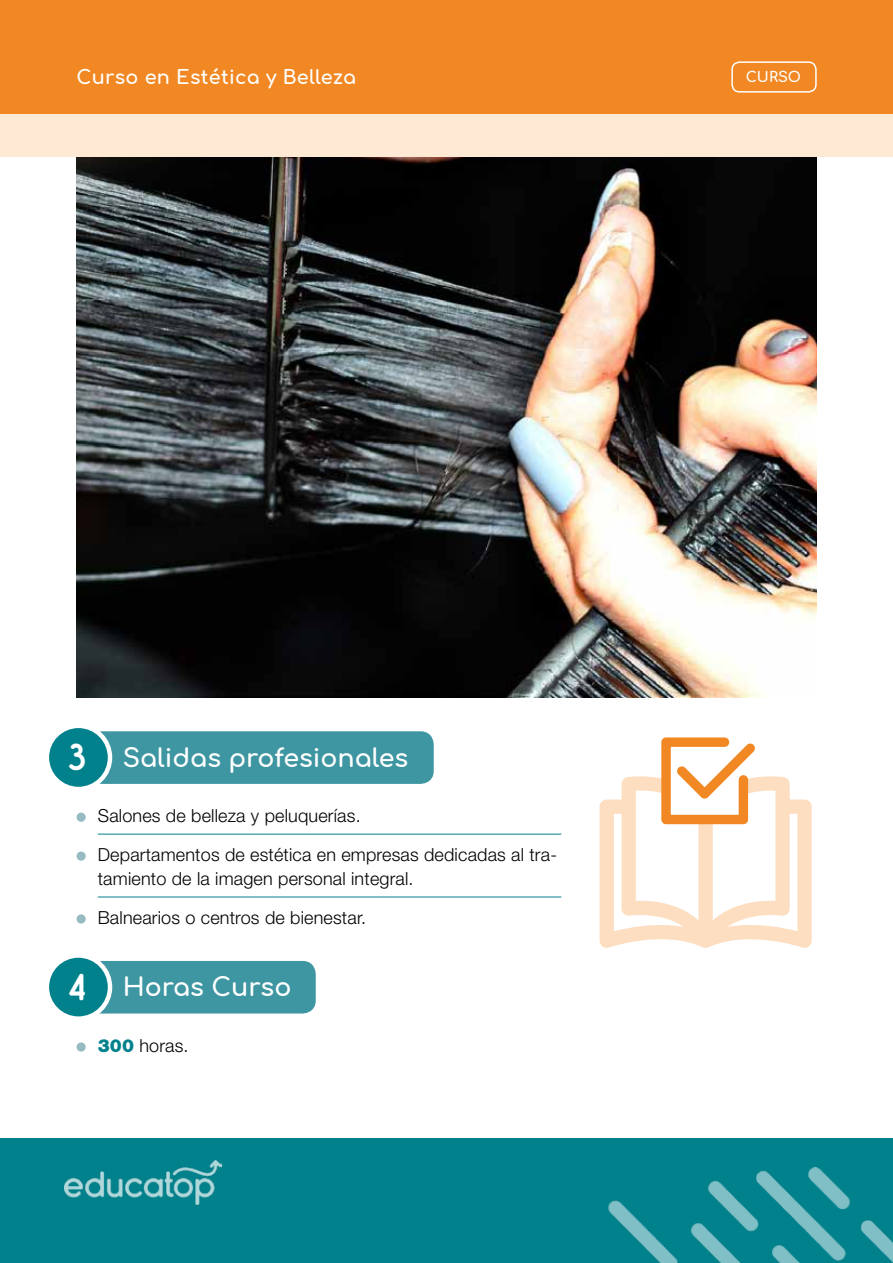
<style>
.page{position:relative;width:893px;height:1263px;background:#fff}
.page>*{position:absolute;margin:0;border:0;box-sizing:border-box;transform-origin:0 0}
.t1{font:700 25.35px "Comfortaa";color:#fff}
.t2{font:700 19.2px "Comfortaa";letter-spacing:.015em;color:#fff}
.t3{font:300 18px/38.8px "Helvetica Neue";letter-spacing:.01em;color:#000}
.t4{font:700 14.25px "Comfortaa";color:#fff}
.s1{font-family:"Rimouski Sb";font-weight:400;font-size:35.4px}
.s2{font-weight:900;color:#00818c}
</style>
<div class="page">
<img style="left:77px;top:157px;width:739px;height:540px">
<div style="left:0;top:43px;width:893px;height:114px;background:#fee9d5"></div>
<div style="left:0;top:1138px;width:893px;height:125px;background:#00818c"></div>
<img style="left:608px;top:1167px;width:285px;height:96px">
<img style="left:64px;top:1160px;width:158px;height:46px">
<div style="left:0;top:0;width:893px;height:113px;background:#f18823"></div>
<div style="left:731px;top:61px;width:86px;height:32px;border:2px solid #fff;border-radius:7px"></div>
<hr style="left:98px;top:834px;width:463px;height:1px;background:#00818c">
<hr style="left:98px;top:897px;width:463px;height:1px;background:#00818c">
<div style="left:77px;top:813px;width:9px;height:9px;background:#96bbc3;border-radius:50%"></div>
<div style="left:77px;top:851px;width:9px;height:10px;background:#96bbc3;border-radius:50%"></div>
<div style="left:77px;top:914px;width:9px;height:9px;background:#96bbc3;border-radius:50%"></div>
<div style="left:77px;top:1042px;width:9px;height:9px;background:#96bbc3;border-radius:50%"></div>
<div style="left:88px;top:731px;width:346px;height:53px;background:#3d96a1;border-radius:13px"></div>
<div style="left:47px;top:726px;width:63px;height:63px;background:#00818c;border-radius:50%"></div>
<div style="left:45px;top:724px;width:67px;height:67px;border:4px solid #fff;border-radius:50%"></div>
<div style="left:88px;top:961px;width:228px;height:52px;background:#3d96a1;border-radius:13px"></div>
<div style="left:47px;top:955px;width:63px;height:64px;background:#00818c;border-radius:50%"></div>
<div style="left:45px;top:953px;width:67px;height:68px;border:4px solid #fff;border-radius:50%"></div>
<svg style="left:600px;top:737px;width:212px;height:211px"></svg>
<p class="t2" style="left:77px;top:59px;width:281px">Curso en Estética y Belleza</p>
<p class="t4" style="left:746px;top:64px;width:57px">CURSO</p>
<h1 class="t1" style="left:68px;top:734px;width:341px"><span class="s1">3</span> Salidas profesionales</h1>
<p class="t3" style="left:98px;top:795px;width:461px">Salones de belleza y peluquerías.<br>Departamentos de estética en empresas dedicadas al tra-</p>
<p class="t3" style="left:98px;top:858px;width:317px">tamiento de la imagen personal integral.<br>Balnearios o centros de bienestar.</p>
<h1 class="t1" style="left:69px;top:964px;width:224px"><span class="s1">4</span> Horas Curso</h1>
<p class="t3" style="left:98px;top:1025px;width:92px"><span class="s2">300</span> horas.</p>
</div>
